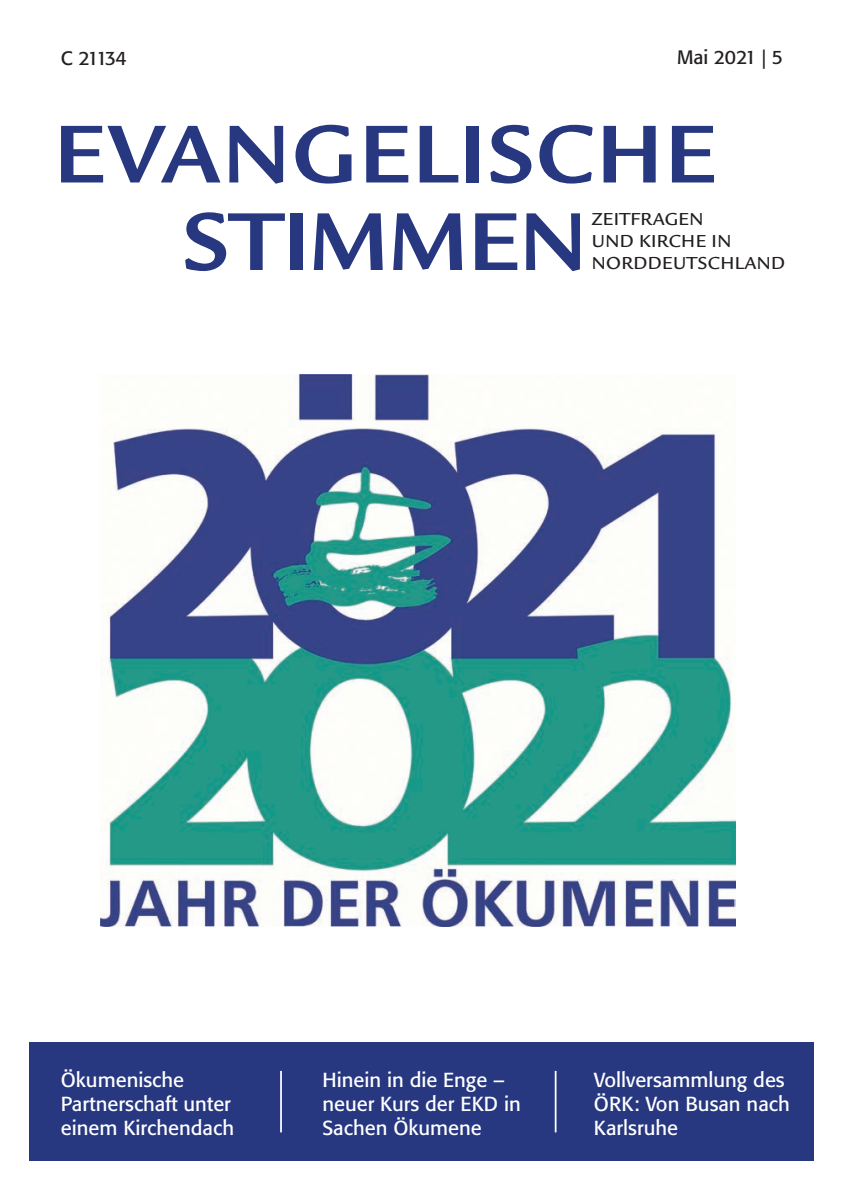
<style>
.page{position:relative;width:844px;height:1191px;background:#fff}
.page>*{position:absolute;margin:0;border:0;box-sizing:border-box;transform-origin:0 0}
.t1{font:700 89.25px/87.5px "Legacy Sans";letter-spacing:.025em;color:#273780;text-align:center}
.t2{font:20.12px/24.2px "Tn T Form BSK";color:#fff}
.t3{font:19.25px "Tn T Form BSK";letter-spacing:-.02em;color:#231f20}
.t4{font:500 18.9px/22.1px "Legacy Sans";letter-spacing:.02em;color:#231f20}
</style>
<div class="page">
<img style="left:100px;top:375px;width:635px;height:551px">
<div style="left:30px;top:992px;width:784px;height:169px;background:#273780"></div>
<div style="left:16px;top:992px;width:811px;height:49px;background:#fff"></div>
<hr style="left:280px;top:1071px;width:2px;height:61px;background:#fff">
<hr style="left:554px;top:1071px;width:2px;height:61px;background:#fff">
<p class="t3" style="left:61px;top:46px;width:67px">C 21134</p>
<p class="t3" style="left:676px;top:45px;width:108px">Mai 2021 | 5</p>
<h1 class="t1" style="left:54px;top:111px;width:663px">EVANGELISCHE<br>STIMMEN</h1>
<p class="t4" style="left:591px;top:208px;width:194px">ZEITFRAGEN<br>UND KIRCHE IN<br>NORDDEUTSCHLAND</p>
<p class="t2" style="left:61px;top:1067px;width:175px">Ökumenische<br>Partnerschaft unter einem Kirchendach</p>
<p class="t2" style="left:593px;top:1067px;width:197px">Vollversammlung des<br>ÖRK: Von Busan nach<br>Karlsruhe</p>
<p class="t2" style="left:322px;top:1067px;width:200px">Hinein in die Enge – neuer Kurs der EKD in<br>Sachen Ökumene</p>
</div>
